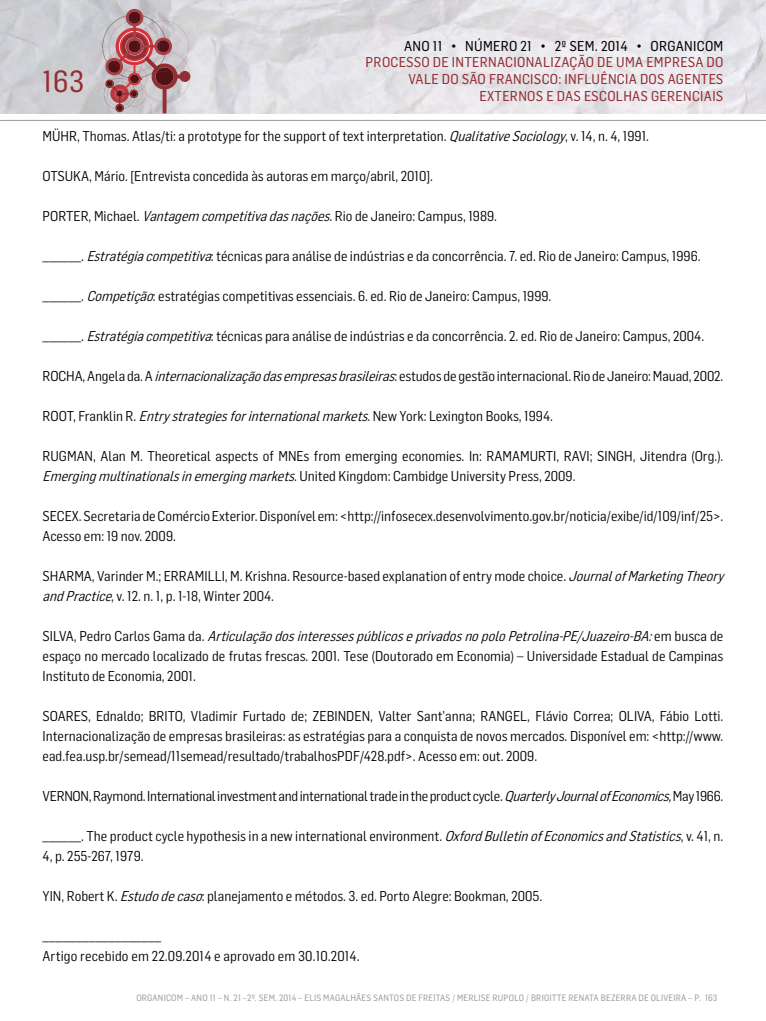
<style>
.page{position:relative;width:766px;height:1021px;background:#fff}
.page>*{position:absolute;margin:0;border:0;box-sizing:border-box;transform-origin:0 0}
.t1{font:30px "Flama Semicondensed Basic";color:#922e34}
.t2{font:14px/20px "Flama Semicondensed";color:#000}
.t3{font:14px "Flama Semicondensed";letter-spacing:-.02em;color:#000}
.t4{font:14px/16.8px "Flama Semicondensed Basic";letter-spacing:.02em;color:#922e34;text-align:right}
.t5{font:14px "Flama Semicondensed Basic";letter-spacing:.02em;color:#000}
.t6{font:9px "Flama Semicondensed Basic";letter-spacing:.02em;color:#9d9d9c}
.s1{font-style:italic}
</style>
<div class="page">
<img style="left:0;top:0;width:765px;height:113px">
<hr style="left:0;top:120px;width:765px;height:1px;background:#9d9d9c">
<svg style="left:102px;top:9px;width:88px;height:104px;background:#b79297"></svg>
<p class="t5" style="left:404px;top:37px;width:321px">ANO 11 • NÚMERO 21 • 2º SEM. 2014 • ORGANICOM</p>
<p class="t4" style="left:365px;top:53px;width:359px">PROCESSO DE INTERNACIONALIZAÇÃO DE UMA EMPRESA DO<br>VALE DO SÃO FRANCISCO: INFLUÊNCIA DOS AGENTES<br>EXTERNOS E DAS ESCOLHAS GERENCIAIS</p>
<h1 class="t1" style="left:43px;top:62px;width:43px">163</h1>
<p class="t2" style="left:43px;top:125px;width:608px">MÜHR, Thomas. Atlas/ti: a prototype for the support of text interpretation. <span class="s1">QualitativeSociology</span>, v. 14, n. 4, 1991.</p>
<p class="t2" style="left:43px;top:165px;width:392px">OTSUKA, Mário. [Entrevista concedida às autoras em março/abril, 2010].</p>
<p class="t2" style="left:43px;top:205px;width:456px">PORTER, Michael. <span class="s1">Vantagem competitivadasnações</span>. Rio de Janeiro: Campus, 1989.</p>
<p class="t2" style="left:43px;top:245px;width:659px">______. <span class="s1">Estratégiacompetitiva</span>: técnicas para análise de indústrias e da concorrência. 7. ed. Rio de Janeiro: Campus, 1996.</p>
<p class="t2" style="left:43px;top:285px;width:510px">______. <span class="s1">Competição</span>: estratégias competitivas essenciais. 6. ed. Rio de Janeiro: Campus, 1999.</p>
<p class="t2" style="left:43px;top:325px;width:663px">______. <span class="s1">Estratégiacompetitiva</span>: técnicas para análise de indústrias e da concorrência. 2. ed. Rio de Janeiro: Campus, 2004.</p>
<p class="t2" style="left:43px;top:365px;width:682px">ROCHA, Angela da. A <span class="s1">internacionalizaçãodasempresasbrasileiras</span>: estudos de gestão internacional. Rio de Janeiro: Mauad, 2002.</p>
<p class="t2" style="left:43px;top:405px;width:512px">ROOT, Franklin R. <span class="s1">Entrystrategiesforinternationalmarkets</span>. New York: Lexington Books, 1994.</p>
<p class="t2" style="left:43px;top:445px;width:682px">RUGMAN, Alan M. Theoretical aspects of MNEs from emerging economies. In: RAMAMURTI, RAVI; SINGH, Jitendra (Org.).<br><span class="s1">Emergingmultinationalsinemergingmarkets</span>. United Kingdom: Cambidge University Press, 2009.</p>
<p class="t2" style="left:43px;top:505px;width:682px">SECEX. Secretaria de Comércio Exterior. Disponível em: &lt;http://infosecex.desenvolvimento.gov.br/noticia/exibe/id/109/inf/25&gt;.<br>Acesso em: 19 nov. 2009.</p>
<p class="t2" style="left:43px;top:565px;width:686px">SHARMA, Varinder M.; ERRAMILLI, M. Krishna. Resource-based explanation of entry mode choice. <span class="s1">JournalofMarketingTheory andPractice</span>, v. 12. n. 1, p. 1-18, Winter 2004.</p>
<p class="t2" style="left:43px;top:625px;width:682px;text-align:justify">S I L V A , P e d r o C a r l o s G a m a d a . <span class="s1">ArticulaçãodosinteressespúblicoseprivadosnopoloPetrolina-PE/Juazeiro-BA:</span>e m b u s c a d e espaço no mercado localizado de frutas frescas. 2001. Tese (Doutorado em Economia) – Universidade Estadual de Campinas Instituto de Economia, 2001.</p>
<p class="t2" style="left:43px;top:705px;width:682px;text-align:justify">SOARES, Ednaldo; BRITO, Vladimir Furtado de; ZEBINDEN, Valter Sant’anna; RANGEL, Flávio Correa; OLIVA, Fábio Lotti.<br>Internacionalização de empresas brasileiras: as estratégias para a conquista de novos mercados. Disponível em: &lt;http://www. ead.fea.usp.br/semead/11semead/resultado/trabalhosPDF/428.pdf&gt;. Acesso em: out. 2009.</p>
<p class="t3" style="left:43px;top:787px;width:682px">VERNON, Raymond. International investment and international trade in the product cycle. <span class="s1">QuarterlyJournalofEconomics,</span>May 1966.</p>
<p class="t2" style="left:43px;top:825px;width:682px">______. The product cycle hypothesis in a new international environment. <span class="s1">OxfordBulletinofEconomicsandStatistics</span>, v. 41, n.<br>4, p. 255-267, 1979.</p>
<p class="t2" style="left:43px;top:885px;width:501px">YIN, Robert K. <span class="s1">Estudodecaso</span>: planejamento e métodos. 3. ed. Porto Alegre: Bookman, 2005.</p>
<p class="t2" style="left:43px;top:925px;width:318px">__________________<br>Artigo recebido em 22.09.2014 e aprovado em 30.10.2014.</p>
<p class="t6" style="left:136px;top:992px;width:582px">ORGANICOM – ANO 11 – N. 21 –2º. SEM. 2014 – ELIS MAGALHÃES SANTOS DE FREITAS / MERLISE RUPOLO / BRIGITTE RENATA BEZERRA DE OLIVEIRA – P. 163</p>
</div>
